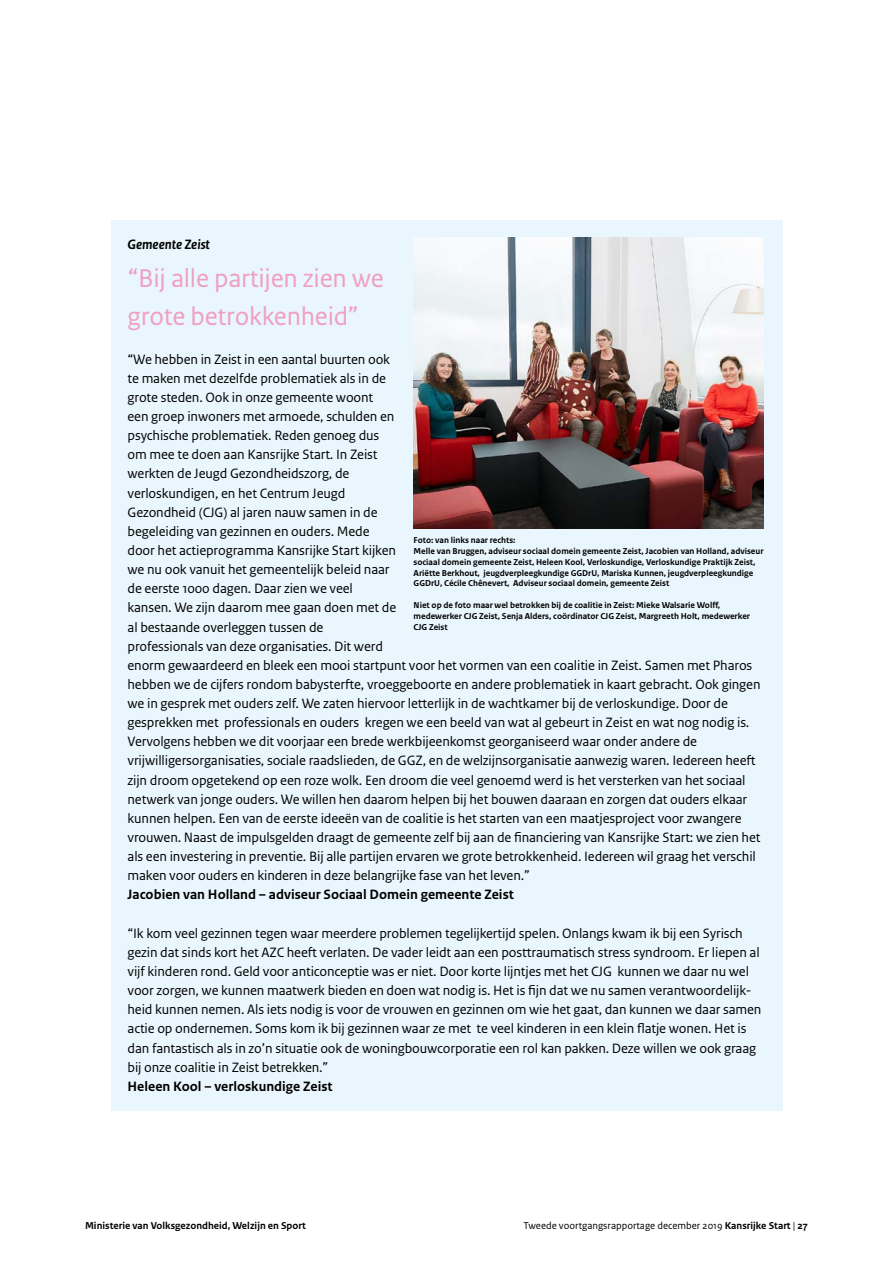
<style>
.page{position:relative;width:893px;height:1263px;background:#fff}
.page>*{position:absolute;margin:0;border:0;box-sizing:border-box;transform-origin:0 0}
.vws_19_-_Kader_subko{font:27px/38.2px "Rijksoverheid Sans Text";letter-spacing:-.01em;color:#f19ec4}
.vws_19_-_Kader_plat{font:14.25px/19.2px "Rijksoverheid Sans Text";letter-spacing:-.01em;color:#000}
.vws_19_-_Kader_plat-2{font:700 14.25px "Rijksoverheid Sans Text";color:#000}
.vws_18_-_Kader_kop{font:italic 700 14.25px "Rijksoverheid Sans Text";color:#000}
.t1{font:10.5px "Rijksoverheid Sans Text";color:#000}
.t2{font:700 10.5px "Rijksoverheid Sans Text";color:#000}
.onderschrijft_klein{font:700 9px/10.8px "Rijksoverheid Sans Text";color:#000}
.s1{font-weight:700}
</style>
<div class="page">
<div style="left:111px;top:220px;width:671px;height:48px;background:#e9f6fd"></div>
<div style="left:111px;top:248px;width:671px;height:99px;background:#e9f6fd"></div>
<div style="left:111px;top:335px;width:671px;height:565px;background:#e9f6fd"></div>
<div style="left:111px;top:890px;width:671px;height:48px;background:#e9f6fd"></div>
<div style="left:111px;top:909px;width:671px;height:182px;background:#e9f6fd"></div>
<div style="left:111px;top:1062px;width:671px;height:48px;background:#e9f6fd"></div>
<img style="left:414px;top:237px;width:350px;height:291px">
<p class="vws_18_-_Kader_kop" style="left:128px;top:236px;width:84px">Gemeente Zeist</p>
<p class="vws_19_-_Kader_subko" style="left:128px;top:259px;width:258px">“Bij alle partijen zien we grote betrokkenheid”</p>
<p class="vws_19_-_Kader_plat" style="left:128px;top:350px;width:634px">“We hebben in Zeist in een aantal buurten ook<br>te maken met dezelfde problematiek als in de<br>grote steden. Ook in onze gemeente woont<br>een groep inwoners met armoede, schulden en<br>psychische problematiek. Reden genoeg dus<br>om mee te doen aan Kansrijke Start. In Zeist<br>werkten de Jeugd Gezondheidszorg, de<br>verloskundigen, en het Centrum Jeugd<br>Gezondheid (CJG) al jaren nauw samen in de<br>begeleiding van gezinnen en ouders. Mede<br>door het actieprogramma Kansrijke Start kijken<br>we nu ook vanuit het gemeentelijk beleid naar<br>de eerste 1000 dagen. Daar zien we veel<br>kansen. We zijn daarom mee gaan doen met de<br>al bestaande overleggen tussen de<br>professionals van deze organisaties. Dit werd<br>enorm gewaardeerd en bleek een mooi startpunt voor het vormen van een coalitie in Zeist. Samen met Pharos hebben we de cijfers rondom babysterfte, vroeggeboorte en andere problematiek in kaart gebracht. Ook gingen we in gesprek met ouders zelf. We zaten hiervoor letterlijk in de wachtkamer bij de verloskundige. Door de gesprekken met professionals en ouders kregen we een beeld van wat al gebeurt in Zeist en wat nog nodig is.<br>Vervolgens hebben we dit voorjaar een brede werkbijeenkomst georganiseerd waar onder andere de vrijwilligersorganisaties, sociale raadslieden, de GGZ, en de welzijnsorganisatie aanwezig waren. Iedereen heeft zijn droom opgetekend op een roze wolk. Een droom die veel genoemd werd is het versterken van het sociaal netwerk van jonge ouders. We willen hen daarom helpen bij het bouwen daaraan en zorgen dat ouders elkaar kunnen helpen. Een van de eerste ideeën van de coalitie is het starten van een maatjesproject voor zwangere vrouwen. Naast de impulsgelden draagt de gemeente zelf bij aan de financiering van Kansrijke Start: we zien het als een investering in preventie. Bij alle partijen ervaren we grote betrokkenheid. Iedereen wil graag het verschil maken voor ouders en kinderen in deze belangrijke fase van het leven.”</p>
<p class="vws_19_-_Kader_plat-2" style="left:128px;top:887px;width:388px">Jacobien van Holland – adviseur Sociaal Domein gemeente Zeist</p>
<p class="vws_19_-_Kader_plat" style="left:128px;top:924px;width:635px">“Ik kom veel gezinnen tegen waar meerdere problemen tegelijkertijd spelen. Onlangs kwam ik bij een Syrisch gezin dat sinds kort het AZC heeft verlaten. De vader leidt aan een posttraumatisch stress syndroom. Er liepen al vijf kinderen rond. Geld voor anticonceptie was er niet. Door korte lijntjes met het CJG kunnen we daar nu wel voor zorgen, we kunnen maatwerk bieden en doen wat nodig is. Het is fijn dat we nu samen verantwoordelijk&shy;heid kunnen nemen. Als iets nodig is voor de vrouwen en gezinnen om wie het gaat, dan kunnen we daar samen actie op ondernemen. Soms kom ik bij gezinnen waar ze met te veel kinderen in een klein flatje wonen. Het is dan fantastisch als in zo’n situatie ook de woningbouwcorporatie een rol kan pakken. Deze willen we ook graag bij onze coalitie in Zeist betrekken.”</p>
<p class="vws_19_-_Kader_plat-2" style="left:128px;top:1078px;width:207px">Heleen Kool – verloskundige Zeist</p>
<p class="onderschrijft_klein" style="left:414px;top:535px;width:103px">Foto: van links naar rechts:</p>
<p class="onderschrijft_klein" style="left:414px;top:546px;width:351px">Melle van Bruggen, adviseur sociaal domein gemeente Zeist, Jacobien van Holland, adviseur sociaal domein gemeente Zeist, Heleen Kool, Verloskundige, Verloskundige Praktijk Zeist, Ariëtte Berkhout, jeugdverpleegkundige GGDrU, Mariska Kunnen, jeugdverpleegkundige GGDrU, Cécile Chênevert, Adviseur sociaal domein, gemeente Zeist</p>
<p class="onderschrijft_klein" style="left:414px;top:600px;width:338px">Niet op de foto maar wel betrokken bij de coalitie in Zeist: Mieke Walsarie Wolff, medewerker CJG Zeist, Senja Alders, coördinator CJG Zeist, Margreeth Holt, medewerker<br>CJG Zeist</p>
<p class="t2" style="left:85px;top:1219px;width:222px">Ministerie van Volksgezondheid, Welzijn en Sport</p>
<p class="t1" style="left:524px;top:1219px;width:286px">Tweede voortgangsrapportage december 2019 <span class="s1">Kansrijke Start</span> | <span class="s1">27</span></p>
</div>
